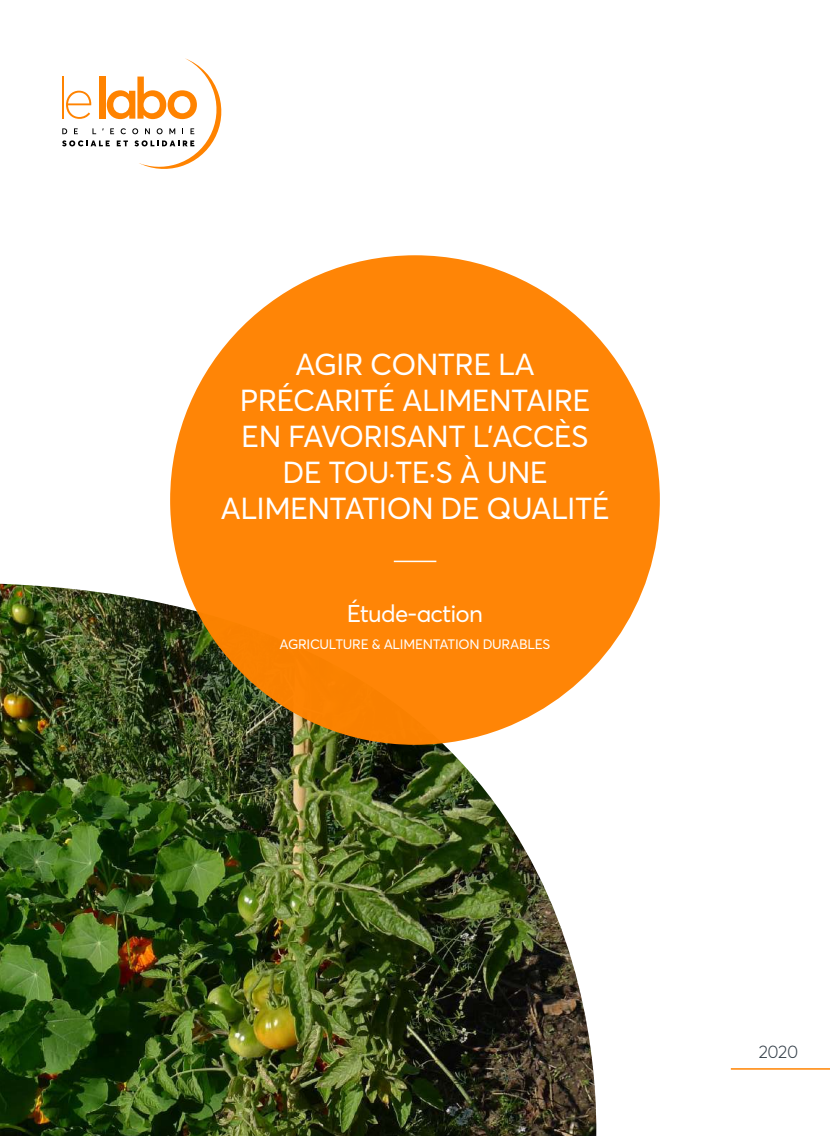
<style>
.page{position:relative;width:830px;height:1136px;background:#fff}
.page>*{position:absolute;margin:0;border:0;box-sizing:border-box;transform-origin:0 0}
.t1{font:30px/36px "Averta Std";letter-spacing:-.02em;color:#fff;text-align:center}
.t2{font:24px "Averta Std";color:#fff}
.t3{font:300 18px "Averta Std";color:#333e48}
.t4{font:13.5px "Averta Std";letter-spacing:-.02em;color:#fff}
</style>
<div class="page">
<img style="left:0;top:583px;width:597px;height:552px">
<svg style="left:170px;top:255px;width:489px;height:489px;fill:#ff8506"></svg>
<hr style="left:730px;top:1068px;width:99px;height:1px;background:#ff8300">
<svg style="left:62px;top:58px;width:160px;height:111px"></svg>
<hr style="left:393px;top:560px;width:43px;height:2px;background:#fff">
<p class="t1" style="left:220px;top:346px;width:390px">AGIR CONTRE LA<br>PRÉCARITÉ ALIMENTAIRE<br>EN FAVORISANT L’ACCÈS<br>DE TOU·TE·S À UNE<br>ALIMENTATION DE QUALITÉ</p>
<p class="t2" style="left:346px;top:598px;width:138px">ÉTUDE-ACTION</p>
<p class="t4" style="left:279px;top:635px;width:272px">AGRICULTURE &amp; ALIMENTATION DURABLES</p>
<p class="t3" style="left:758px;top:1040px;width:41px">2020</p>
</div>
